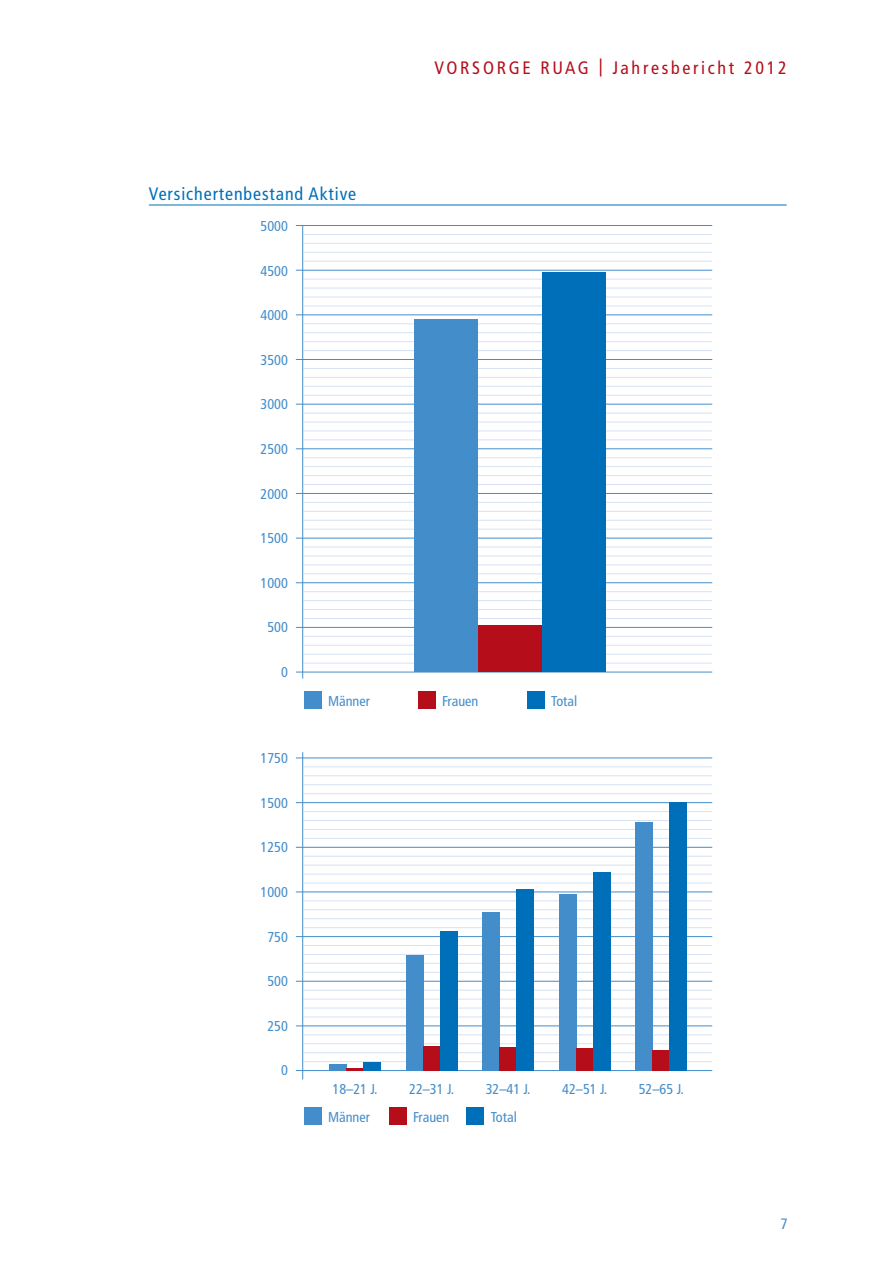
<style>
.page{position:relative;width:893px;height:1263px;background:#fff}
.page>*{position:absolute;margin:0;border:0;box-sizing:border-box;transform-origin:0 0}
.t1{font:condensed 18px "Frutiger LT Std";letter-spacing:.15em;color:#b50e1a}
.t2{font:condensed 18px "Frutiger LT Std";letter-spacing:.05em;color:#006fba}
.t3{font:condensed 15px "Frutiger LT Std";color:#488bc9}
.t4{font:condensed 14.25px "Frutiger LT Std";color:#448dcb}
</style>
<div class="page">
<hr style="left:149px;top:205px;width:638px;height:1px;background:#006fba">
<hr style="left:303px;top:323px;width:409px;height:1px;background:#d6e2f2">
<hr style="left:303px;top:279px;width:409px;height:1px;background:#d6e2f2">
<hr style="left:303px;top:234px;width:409px;height:1px;background:#d6e2f2">
<hr style="left:303px;top:368px;width:409px;height:1px;background:#d6e2f2">
<hr style="left:303px;top:413px;width:409px;height:1px;background:#d6e2f2">
<hr style="left:303px;top:457px;width:409px;height:1px;background:#d6e2f2">
<hr style="left:303px;top:502px;width:409px;height:1px;background:#d6e2f2">
<hr style="left:303px;top:547px;width:409px;height:1px;background:#d6e2f2">
<hr style="left:303px;top:591px;width:409px;height:1px;background:#d6e2f2">
<hr style="left:303px;top:636px;width:409px;height:1px;background:#d6e2f2">
<hr style="left:303px;top:332px;width:409px;height:1px;background:#d6e2f2">
<hr style="left:303px;top:288px;width:409px;height:1px;background:#d6e2f2">
<hr style="left:303px;top:243px;width:409px;height:1px;background:#d6e2f2">
<hr style="left:303px;top:377px;width:409px;height:1px;background:#d6e2f2">
<hr style="left:303px;top:422px;width:409px;height:1px;background:#d6e2f2">
<hr style="left:303px;top:466px;width:409px;height:1px;background:#d6e2f2">
<hr style="left:303px;top:511px;width:409px;height:1px;background:#d6e2f2">
<hr style="left:303px;top:556px;width:409px;height:1px;background:#d6e2f2">
<hr style="left:303px;top:600px;width:409px;height:1px;background:#d6e2f2">
<hr style="left:303px;top:645px;width:409px;height:1px;background:#d6e2f2">
<hr style="left:303px;top:341px;width:409px;height:1px;background:#d6e2f2">
<hr style="left:303px;top:297px;width:409px;height:1px;background:#d6e2f2">
<hr style="left:303px;top:252px;width:409px;height:1px;background:#d6e2f2">
<hr style="left:303px;top:386px;width:409px;height:1px;background:#d6e2f2">
<hr style="left:303px;top:431px;width:409px;height:1px;background:#d6e2f2">
<hr style="left:303px;top:475px;width:409px;height:1px;background:#d6e2f2">
<hr style="left:303px;top:520px;width:409px;height:1px;background:#d6e2f2">
<hr style="left:303px;top:565px;width:409px;height:1px;background:#d6e2f2">
<hr style="left:303px;top:609px;width:409px;height:1px;background:#d6e2f2">
<hr style="left:303px;top:654px;width:409px;height:1px;background:#d6e2f2">
<hr style="left:303px;top:350px;width:409px;height:1px;background:#d6e2f2">
<hr style="left:303px;top:306px;width:409px;height:1px;background:#d6e2f2">
<hr style="left:303px;top:261px;width:409px;height:1px;background:#d6e2f2">
<hr style="left:303px;top:395px;width:409px;height:1px;background:#d6e2f2">
<hr style="left:303px;top:440px;width:409px;height:1px;background:#d6e2f2">
<hr style="left:303px;top:484px;width:409px;height:1px;background:#d6e2f2">
<hr style="left:303px;top:529px;width:409px;height:1px;background:#d6e2f2">
<hr style="left:303px;top:574px;width:409px;height:1px;background:#d6e2f2">
<hr style="left:303px;top:618px;width:409px;height:1px;background:#d6e2f2">
<hr style="left:303px;top:663px;width:409px;height:1px;background:#d6e2f2">
<hr style="left:296px;top:315px;width:416px;height:1px;background:#448dcb">
<hr style="left:296px;top:270px;width:416px;height:1px;background:#448dcb">
<hr style="left:296px;top:225px;width:416px;height:1px;background:#448dcb">
<hr style="left:296px;top:359px;width:416px;height:1px;background:#448dcb">
<hr style="left:296px;top:404px;width:416px;height:1px;background:#448dcb">
<hr style="left:296px;top:448px;width:416px;height:1px;background:#448dcb">
<hr style="left:296px;top:493px;width:416px;height:1px;background:#448dcb">
<hr style="left:296px;top:538px;width:416px;height:1px;background:#448dcb">
<hr style="left:296px;top:582px;width:416px;height:1px;background:#448dcb">
<hr style="left:296px;top:627px;width:416px;height:1px;background:#448dcb">
<hr style="left:296px;top:672px;width:416px;height:1px;background:#448dcb">
<div style="left:415px;top:319px;width:63px;height:353px;background:#448dcb"></div>
<div style="left:478px;top:625px;width:64px;height:47px;background:#b50e1a"></div>
<div style="left:542px;top:272px;width:64px;height:400px;background:#006fba"></div>
<hr style="left:302px;top:226px;width:1px;height:453px;background:#448dcb">
<div style="left:304px;top:691px;width:17px;height:17px;background:#448dcb"></div>
<div style="left:418px;top:691px;width:17px;height:17px;background:#b50e1a"></div>
<div style="left:527px;top:691px;width:17px;height:17px;background:#006fba"></div>
<hr style="left:303px;top:811px;width:409px;height:1px;background:#d6e2f2">
<hr style="left:303px;top:767px;width:409px;height:1px;background:#d6e2f2">
<hr style="left:303px;top:856px;width:409px;height:1px;background:#d6e2f2">
<hr style="left:303px;top:901px;width:409px;height:1px;background:#d6e2f2">
<hr style="left:303px;top:945px;width:409px;height:1px;background:#d6e2f2">
<hr style="left:303px;top:990px;width:409px;height:1px;background:#d6e2f2">
<hr style="left:303px;top:1034px;width:409px;height:1px;background:#d6e2f2">
<hr style="left:303px;top:820px;width:409px;height:1px;background:#d6e2f2">
<hr style="left:303px;top:775px;width:409px;height:1px;background:#d6e2f2">
<hr style="left:303px;top:865px;width:409px;height:1px;background:#d6e2f2">
<hr style="left:303px;top:909px;width:409px;height:1px;background:#d6e2f2">
<hr style="left:303px;top:954px;width:409px;height:1px;background:#d6e2f2">
<hr style="left:303px;top:999px;width:409px;height:1px;background:#d6e2f2">
<hr style="left:303px;top:1043px;width:409px;height:1px;background:#d6e2f2">
<hr style="left:303px;top:829px;width:409px;height:1px;background:#d6e2f2">
<hr style="left:303px;top:784px;width:409px;height:1px;background:#d6e2f2">
<hr style="left:303px;top:874px;width:409px;height:1px;background:#d6e2f2">
<hr style="left:303px;top:918px;width:409px;height:1px;background:#d6e2f2">
<hr style="left:303px;top:963px;width:409px;height:1px;background:#d6e2f2">
<hr style="left:303px;top:1008px;width:409px;height:1px;background:#d6e2f2">
<hr style="left:303px;top:1052px;width:409px;height:1px;background:#d6e2f2">
<hr style="left:303px;top:838px;width:409px;height:1px;background:#d6e2f2">
<hr style="left:303px;top:793px;width:409px;height:1px;background:#d6e2f2">
<hr style="left:303px;top:883px;width:409px;height:1px;background:#d6e2f2">
<hr style="left:303px;top:927px;width:409px;height:1px;background:#d6e2f2">
<hr style="left:303px;top:972px;width:409px;height:1px;background:#d6e2f2">
<hr style="left:303px;top:1017px;width:409px;height:1px;background:#d6e2f2">
<hr style="left:303px;top:1061px;width:409px;height:1px;background:#d6e2f2">
<hr style="left:296px;top:802px;width:416px;height:1px;background:#448dcb">
<hr style="left:296px;top:758px;width:416px;height:1px;background:#448dcb">
<hr style="left:296px;top:847px;width:416px;height:1px;background:#448dcb">
<hr style="left:296px;top:892px;width:416px;height:1px;background:#448dcb">
<hr style="left:296px;top:936px;width:416px;height:1px;background:#448dcb">
<hr style="left:296px;top:981px;width:416px;height:1px;background:#448dcb">
<hr style="left:296px;top:1026px;width:416px;height:1px;background:#448dcb">
<hr style="left:296px;top:1070px;width:416px;height:1px;background:#448dcb">
<hr style="left:302px;top:752px;width:1px;height:327px;background:#448dcb">
<div style="left:330px;top:1064px;width:17px;height:7px;background:#448dcb"></div>
<div style="left:406px;top:955px;width:17px;height:116px;background:#448dcb"></div>
<div style="left:483px;top:912px;width:17px;height:159px;background:#448dcb"></div>
<div style="left:559px;top:895px;width:17px;height:176px;background:#448dcb"></div>
<div style="left:636px;top:823px;width:17px;height:248px;background:#448dcb"></div>
<hr style="left:347px;top:1068px;width:17px;height:3px;background:#b50e1a">
<div style="left:423px;top:1047px;width:17px;height:24px;background:#b50e1a"></div>
<div style="left:500px;top:1047px;width:17px;height:24px;background:#b50e1a"></div>
<div style="left:576px;top:1048px;width:17px;height:23px;background:#b50e1a"></div>
<div style="left:653px;top:1050px;width:17px;height:21px;background:#b50e1a"></div>
<div style="left:364px;top:1062px;width:17px;height:9px;background:#006fba"></div>
<div style="left:440px;top:931px;width:17px;height:140px;background:#006fba"></div>
<div style="left:517px;top:889px;width:17px;height:182px;background:#006fba"></div>
<div style="left:593px;top:872px;width:17px;height:199px;background:#006fba"></div>
<div style="left:670px;top:802px;width:17px;height:269px;background:#006fba"></div>
<div style="left:304px;top:1107px;width:17px;height:17px;background:#448dcb"></div>
<div style="left:389px;top:1107px;width:17px;height:17px;background:#b50e1a"></div>
<div style="left:467px;top:1107px;width:17px;height:17px;background:#006fba"></div>
<p class="t1" style="left:434px;top:57px;width:354px">Vorsorge RUAG | Jahresbericht 2012</p>
<p class="t2" style="left:149px;top:183px;width:209px">Versichertenbestand Aktive</p>
<p class="t4" style="left:261px;top:218px;width:29px">5000</p>
<p class="t4" style="left:261px;top:262px;width:29px">4500</p>
<p class="t4" style="left:261px;top:307px;width:29px">4000</p>
<p class="t4" style="left:261px;top:352px;width:29px">3500</p>
<p class="t4" style="left:261px;top:396px;width:29px">3000</p>
<p class="t4" style="left:261px;top:441px;width:29px">2500</p>
<p class="t4" style="left:261px;top:485px;width:29px">2000</p>
<p class="t4" style="left:261px;top:530px;width:29px">1500</p>
<p class="t4" style="left:261px;top:574px;width:29px">1000</p>
<p class="t4" style="left:267px;top:619px;width:22px">500</p>
<p class="t4" style="left:281px;top:663px;width:8px">0</p>
<p class="t4" style="left:328px;top:692px;width:43px">Männer</p>
<p class="t4" style="left:442px;top:692px;width:38px">Frauen</p>
<p class="t4" style="left:551px;top:692px;width:28px">Total</p>
<p class="t4" style="left:261px;top:750px;width:29px">1750</p>
<p class="t4" style="left:261px;top:795px;width:29px">1500</p>
<p class="t4" style="left:261px;top:839px;width:29px">1250</p>
<p class="t4" style="left:261px;top:884px;width:29px">1000</p>
<p class="t4" style="left:267px;top:928px;width:22px">750</p>
<p class="t4" style="left:267px;top:973px;width:22px">500</p>
<p class="t4" style="left:267px;top:1017px;width:22px">250</p>
<p class="t4" style="left:281px;top:1062px;width:8px">0</p>
<p class="t4" style="left:333px;top:1080px;width:47px">18–21 J.</p>
<p class="t4" style="left:409px;top:1080px;width:47px">22–31 J.</p>
<p class="t4" style="left:486px;top:1080px;width:47px">32–41 J.</p>
<p class="t4" style="left:562px;top:1080px;width:47px">42–51 J.</p>
<p class="t4" style="left:639px;top:1080px;width:47px">52–65 J.</p>
<p class="t4" style="left:328px;top:1108px;width:43px">Männer</p>
<p class="t4" style="left:413px;top:1108px;width:38px">Frauen</p>
<p class="t4" style="left:491px;top:1108px;width:28px">Total</p>
<p class="t3" style="left:780px;top:1215px;width:9px">7</p>
</div>
